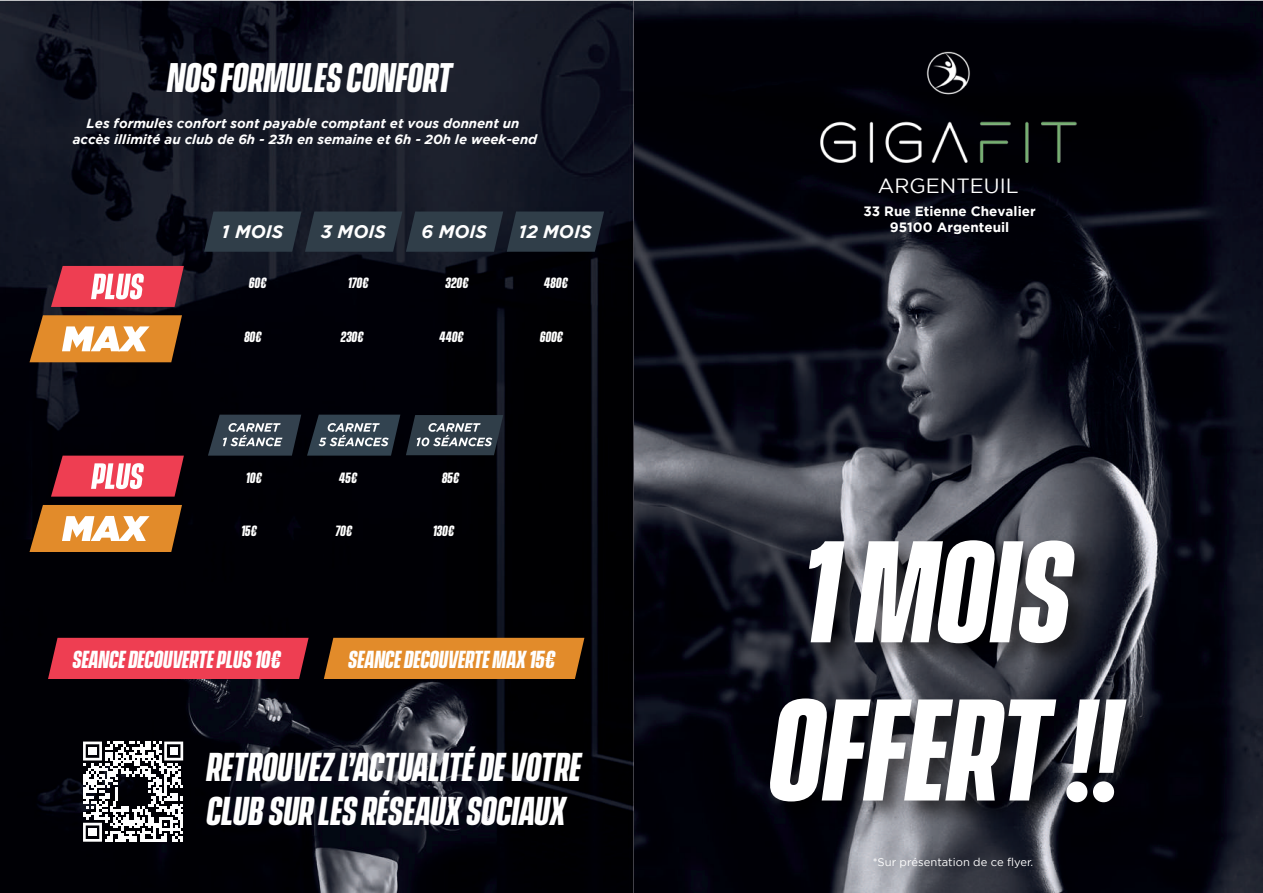
<style>
.page{position:relative;width:1263px;height:893px;background:#fff}
.page>*{position:absolute;margin:0;border:0;box-sizing:border-box;transform-origin:0 0}
.t1{font:italic 700 37.65px "Vanguard CF";color:#fff}
.t2{font:italic 700 36.75px/44.1px "Vanguard CF";color:#fff}
.t3{font:italic 700 22.5px "Vanguard CF";color:#fff}
.t4{font:20.55px "Gotham";color:#fff}
.t5{font:italic 700 18.15px "Gotham";color:#fff}
.t6{font:italic 700 13.65px "Vanguard CF";color:#fff}
.t7{font:700 13.5px/16.2px "Gotham";color:#fff;text-align:center}
.t8{font:italic 700 13.35px/15.9px "Gotham";color:#fff;text-align:center}
.t9{font:11.25px "Gotham";color:#fff}
</style>
<div class="page">
<img style="left:0;top:0;width:1263px;height:893px">
<img style="left:814px;top:42px;width:269px;height:133px">
<img style="left:758px;top:528px;width:401px;height:308px">
<svg style="left:809px;top:541px;width:36px;height:101px"></svg>
<svg style="left:854px;top:540px;width:221px;height:103px"></svg>
<svg style="left:769px;top:698px;width:287px;height:103px"></svg>
<svg style="left:1066px;top:699px;width:60px;height:103px"></svg>
<div style="left:48px;top:638px;width:261px;height:41px;background:#ee3e52"></div>
<div style="left:324px;top:638px;width:260px;height:41px;background:#e28b2a"></div>
<svg style="left:51px;top:266px;width:133px;height:41px"></svg>
<svg style="left:30px;top:315px;width:152px;height:47px"></svg>
<svg style="left:204px;top:212px;width:400px;height:40px"></svg>
<svg style="left:51px;top:456px;width:133px;height:41px"></svg>
<svg style="left:30px;top:505px;width:152px;height:47px"></svg>
<svg style="left:307px;top:415px;width:93px;height:41px"></svg>
<svg style="left:208px;top:415px;width:93px;height:41px"></svg>
<svg style="left:406px;top:415px;width:97px;height:40px"></svg>
<svg style="left:83px;top:741px;width:100px;height:101px"></svg>
<h1 class="t1" style="left:168px;top:55px;width:286px">NOS FORMULES CONFORT</h1>
<p class="t8" style="left:73px;top:117px;width:466px">Les formules confort sont payable comptant et vous donnent un accès illimité au club de 6h - 23h en semaine et 6h - 20h le week-end</p>
<h3 class="t5" style="left:222px;top:225px;width:63px">1 MOIS</h3>
<h3 class="t5" style="left:321px;top:225px;width:66px">3 MOIS</h3>
<h3 class="t5" style="left:422px;top:225px;width:67px">6 MOIS</h3>
<h3 class="t5" style="left:519px;top:225px;width:74px">12 MOIS</h3>
<p class="t6" style="left:249px;top:275px;width:19px">60€</p>
<p class="t6" style="left:348px;top:275px;width:22px">170€</p>
<p class="t6" style="left:446px;top:275px;width:25px">320€</p>
<p class="t6" style="left:544px;top:275px;width:25px">480€</p>
<p class="t6" style="left:244px;top:329px;width:19px">80€</p>
<p class="t6" style="left:341px;top:329px;width:25px">230€</p>
<p class="t6" style="left:439px;top:329px;width:26px">440€</p>
<p class="t6" style="left:540px;top:329px;width:24px">600€</p>
<p class="t6" style="left:246px;top:470px;width:17px">10€</p>
<p class="t6" style="left:339px;top:470px;width:20px">45€</p>
<p class="t6" style="left:442px;top:470px;width:19px">85€</p>
<p class="t6" style="left:241px;top:523px;width:17px">15€</p>
<p class="t6" style="left:335px;top:523px;width:19px">70€</p>
<p class="t6" style="left:433px;top:523px;width:23px">130€</p>
<h3 class="t3" style="left:73px;top:646px;width:210px">SEANCE DECOUVERTE PLUS 10€</h3>
<h3 class="t3" style="left:349px;top:646px;width:208px">SEANCE DECOUVERTE MAX 15€</h3>
<h2 class="t2" style="left:207px;top:747px;width:376px">RETROUVEZ L’ACTUALITÉ DE VOTRE<br>CLUB SUR LES RÉSEAUX SOCIAUX</h2>
<h3 class="t4" style="left:878px;top:174px;width:142px">ARGENTEUIL</h3>
<p class="t7" style="left:863px;top:203px;width:174px">33 Rue Etienne Chevalier<br>95100 Argenteuil</p>
<p class="t9" style="left:873px;top:855px;width:162px">*Sur présentation de ce flyer.</p>
</div>
